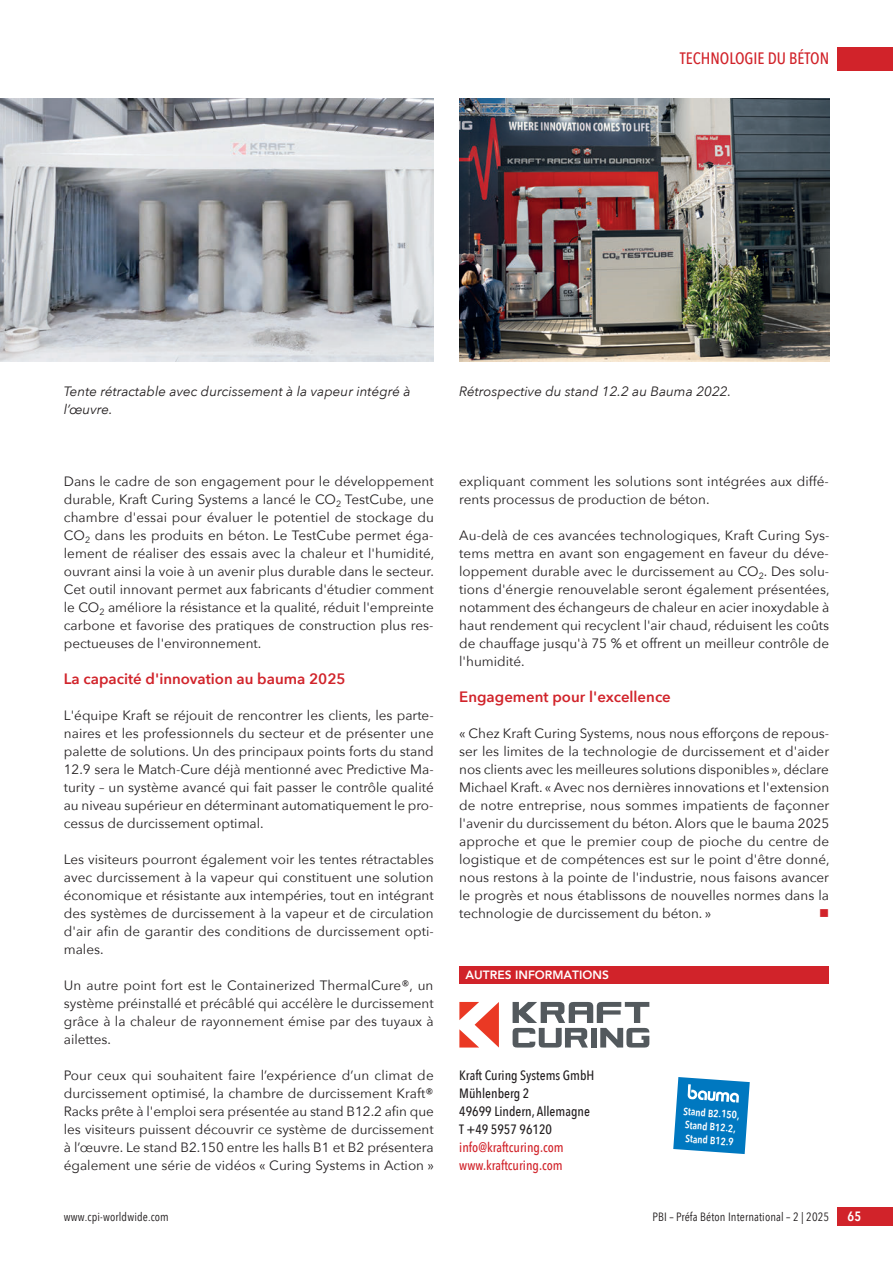
<style>
.page{position:relative;width:893px;height:1263px;background:#fff}
.page>*{position:absolute;margin:0;border:0;box-sizing:border-box;transform-origin:0 0}
.t1{font:500 16.5px "Avenir Next Condensed";color:#d1232a}
.t2{font:600 15px "Avenir Next";color:#d1232a}
.t3{font:13.5px/18px "Avenir Next";color:#231f20;text-align:justify}
.t4{font:italic 13.5px/18px "Avenir Next";color:#231f20}
.t5{font:500 13.5px/18px "Avenir Next Condensed";color:#231f20}
.t6{font:500 13.5px/18px "Avenir Next Condensed";color:#d1232a}
.t7{font:600 13.5px "Avenir Next Condensed";color:#fff}
.t8{font:13.5px "Wingdings";color:#d1232a}
.t9{font:12px "Avenir Next Condensed";letter-spacing:.01em;color:#231f20}
.t10{font:800 12px "Avenir";color:#fff}
.t11{font:600 10.5px/13.5px "Avenir Next Condensed";color:#fff}
</style>
<div class="page">
<div style="left:838px;top:47px;width:55px;height:23px;background:#d1232a"></div>
<div style="left:838px;top:1208px;width:55px;height:18px;background:#d1232a"></div>
<div style="left:459px;top:967px;width:370px;height:17px;background:#d1232a"></div>
<svg style="left:459px;top:1002px;width:40px;height:45px"></svg>
<svg style="left:513px;top:1002px;width:136px;height:45px"></svg>
<img style="left:0;top:99px;width:434px;height:262px">
<img style="left:459px;top:99px;width:370px;height:262px">
<svg style="left:673px;top:1077px;width:77px;height:77px;background:#2e90cb"></svg>
<p class="t1" style="left:680px;top:49px;width:151px">TECHNOLOGIE DU BÉTON</p>
<p class="t4" style="left:64px;top:382px;width:348px">Tente rétractable avec durcissement à la vapeur intégré à l’œuvre.</p>
<p class="t4" style="left:459px;top:382px;width:273px">Rétrospective du stand 12.2 au Bauma 2022.</p>
<p class="t3" style="left:64px;top:472px;width:372px">Dans le cadre de son engagement pour le développement durable, Kraft Curing Systems a lancé le CO<sub>2</sub> TestCube, une chambre d'essai pour évaluer le potentiel de stockage du CO<sub>2</sub> dans les produits en béton. Le TestCube permet éga&shy;lement de réaliser des essais avec la chaleur et l'humidité, ouvrant ainsi la voie à un avenir plus durable dans le secteur.<br>Cet outil innovant permet aux fabricants d'étudier comment le CO<sub>2</sub> améliore la résistance et la qualité, réduit l'empreinte carbone et favorise des pratiques de construction plus res&shy;pectueuses de l'environnement.</p>
<p class="t2" style="left:64px;top:666px;width:283px">La capacité d'innovation au bauma 2025</p>
<p class="t3" style="left:64px;top:706px;width:371px">L'équipe Kraft se réjouit de rencontrer les clients, les parte&shy;naires et les professionnels du secteur et de présenter une palette de solutions. Un des principaux points forts du stand 12.9 sera le Match-Cure déjà mentionné avec Predictive Ma&shy;turity – un système avancé qui fait passer le contrôle qualité au niveau supérieur en déterminant automatiquement le pro&shy;cessus de durcissement optimal.</p>
<p class="t3" style="left:64px;top:850px;width:371px">Les visiteurs pourront également voir les tentes rétractables avec durcissement à la vapeur qui constituent une solution économique et résistante aux intempéries, tout en intégrant des systèmes de durcissement à la vapeur et de circulation d'air afin de garantir des conditions de durcissement opti&shy;males.</p>
<p class="t3" style="left:64px;top:976px;width:371px">Un autre point fort est le Containerized ThermalCure®, un système préinstallé et précâblé qui accélère le durcissement grâce à la chaleur de rayonnement émise par des tuyaux à ailettes.</p>
<p class="t3" style="left:64px;top:1066px;width:372px">Pour ceux qui souhaitent faire l’expérience d’un climat de durcissement optimisé, la chambre de durcissement Kraft® Racks prête à l'emploi sera présentée au stand B12.2 afin que les visiteurs puissent découvrir ce système de durcissement à l’œuvre. Le stand B2.150 entre les halls B1 et B2 présentera également une série de vidéos « Curing Systems in Action »</p>
<p class="t3" style="left:459px;top:472px;width:371px">expliquant comment les solutions sont intégrées aux diffé&shy;rents processus de production de béton.</p>
<p class="t3" style="left:459px;top:526px;width:372px">Au-delà de ces avancées technologiques, Kraft Curing Sys&shy;tems mettra en avant son engagement en faveur du déve&shy;loppement durable avec le durcissement au CO<sub>2</sub>. Des solu&shy;tions d'énergie renouvelable seront également présentées, notamment des échangeurs de chaleur en acier inoxydable à haut rendement qui recyclent l'air chaud, réduisent les coûts de chauffage jusqu'à 75 % et offrent un meilleur contrôle de l'humidité.</p>
<p class="t2" style="left:459px;top:684px;width:213px">Engagement pour l'excellence</p>
<p class="t3" style="left:459px;top:724px;width:372px">« Chez Kraft Curing Systems, nous nous efforçons de repous&shy;ser les limites de la technologie de durcissement et d'aider nos clients avec les meilleures solutions disponibles », déclare Michael Kraft. « Avec nos dernières innovations et l'extension de notre entreprise, nous sommes impatients de façonner l'avenir du durcissement du béton. Alors que le bauma 2025 approche et que le premier coup de pioche du centre de logistique et de compétences est sur le point d'être donné, nous restons à la pointe de l'industrie, nous faisons avancer le progrès et nous établissons de nouvelles normes dans la technologie de durcissement du béton. »</p>
<p class="t8" style="left:819px;top:906px;width:12px">■</p>
<p class="t10" style="left:466px;top:966px;width:145px">AUTRES INFORMATIONS</p>
<p class="t5" style="left:459px;top:1066px;width:137px">Kraft Curing Systems GmbH<br>Mühlenberg 2<br>49699 Lindern, Allemagne<br>T +49 5957 96120</p>
<p class="t6" style="left:459px;top:1138px;width:106px">info@kraftcuring.com www.kraftcuring.com</p>
<p class="t11" style="left:684px;top:1104px;width:58px;rotate:4deg">Stand B2.150,<br>Stand B12.2,<br>Stand B12.9</p>
<p class="t9" style="left:64px;top:1207px;width:107px">www.cpi-worldwide.com</p>
<p class="t9" style="left:652px;top:1207px;width:178px">PBI – Préfa Béton International – 2 | 2025</p>
<p class="t7" style="left:847px;top:1205px;width:15px">65</p>
</div>
